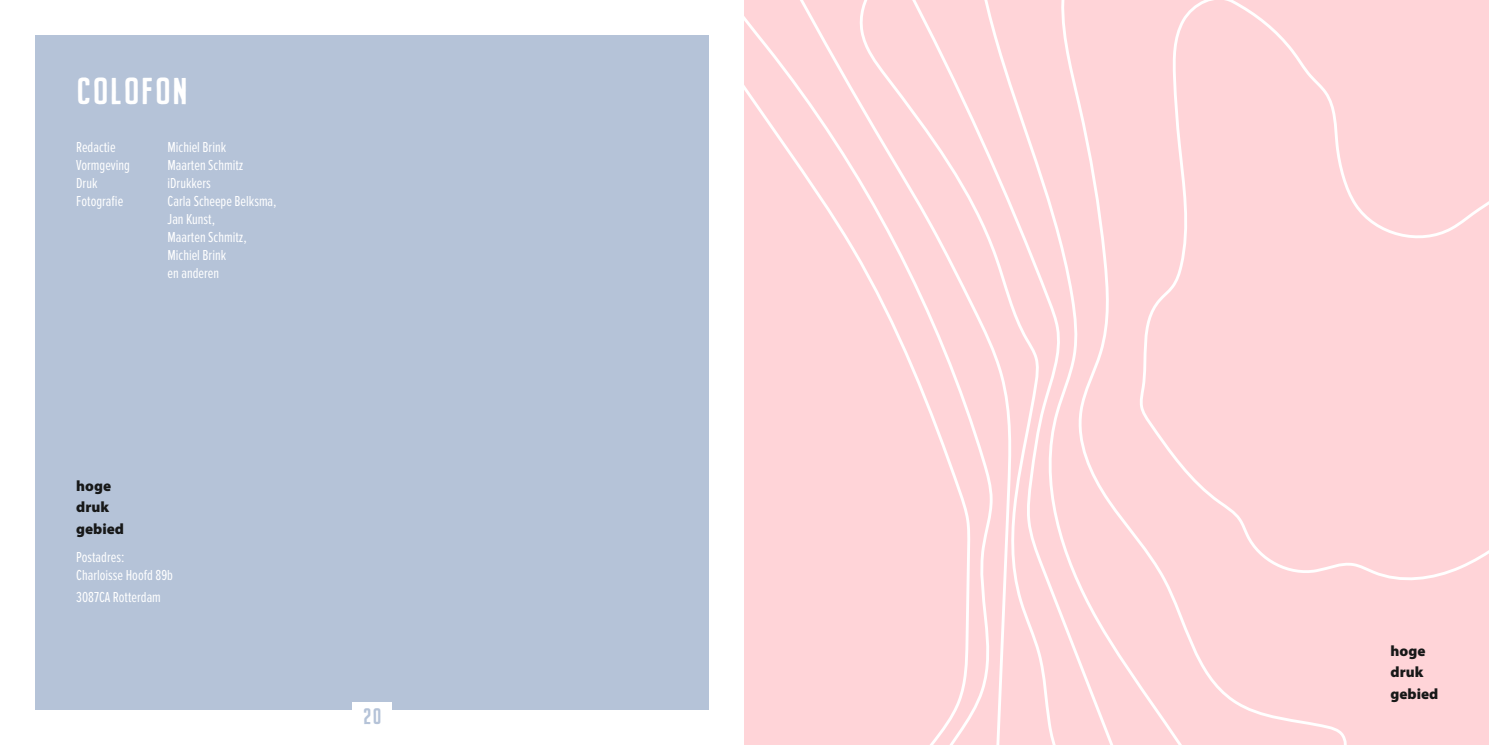
<style>
.page{position:relative;width:1489px;height:745px;background:#fff}
.page>*{position:absolute;margin:0;border:0;box-sizing:border-box;transform-origin:0 0}
.t1{font:37.5px "Buckwheat TC";letter-spacing:.03em;color:#fff}
.t2{font:22.5px "Buckwheat TC";color:#b5c3d8}
.t3{font:15px/18px "Proxima Nova Ex Cn";color:#fff}
.t4{font:900 15px/21.2px "Myriad Pro";color:#171818}
</style>
<div class="page">
<div style="left:35px;top:35px;width:674px;height:674px;background:#b5c3d8"></div>
<div style="left:352px;top:702px;width:40px;height:26px;background:#fff"></div>
<div style="left:744px;top:0;width:744px;height:744px;background:#ffd4d8"></div>
<svg style="left:1359px;top:202px;width:129px;height:378px"></svg>
<svg style="left:1219px;top:0;width:140px;height:744px"></svg>
<svg style="left:1140px;top:0;width:79px;height:744px"></svg>
<svg style="left:1083px;top:116px;width:57px;height:628px"></svg>
<svg style="left:1015px;top:0;width:68px;height:744px"></svg>
<svg style="left:996px;top:35px;width:19px;height:709px"></svg>
<svg style="left:972px;top:0;width:24px;height:715px"></svg>
<svg style="left:744px;top:0;width:228px;height:744px"></svg>
<h1 class="t1" style="left:76px;top:68px;width:113px">COLOFON</h1>
<p class="t3" style="left:76px;top:138px;width:41px">Redactie</p>
<p class="t3" style="left:167px;top:138px;width:60px">Michiel Brink</p>
<p class="t3" style="left:76px;top:156px;width:55px">Vormgeving</p>
<p class="t3" style="left:167px;top:156px;width:77px">Maarten Schmitz</p>
<p class="t3" style="left:76px;top:174px;width:23px">Druk</p>
<p class="t3" style="left:167px;top:174px;width:45px">iDrukkers</p>
<p class="t3" style="left:76px;top:192px;width:49px">Fotografie</p>
<p class="t3" style="left:167px;top:192px;width:111px">Carla Scheepe Belksma,<br>Jan Kunst,<br>Maarten Schmitz,<br>Michiel Brink<br>en anderen</p>
<p class="t4" style="left:76px;top:474px;width:49px">hoge druk gebied</p>
<p class="t3" style="left:76px;top:547px;width:98px">Postadres:<br>Charloisse Hoofd 89b</p>
<p class="t3" style="left:76px;top:588px;width:86px">3087CA Rotterdam</p>
<h2 class="t2" style="left:363px;top:702px;width:20px">20</h2>
<p class="t4" style="left:1390px;top:639px;width:49px">hoge druk gebied</p>
</div>
